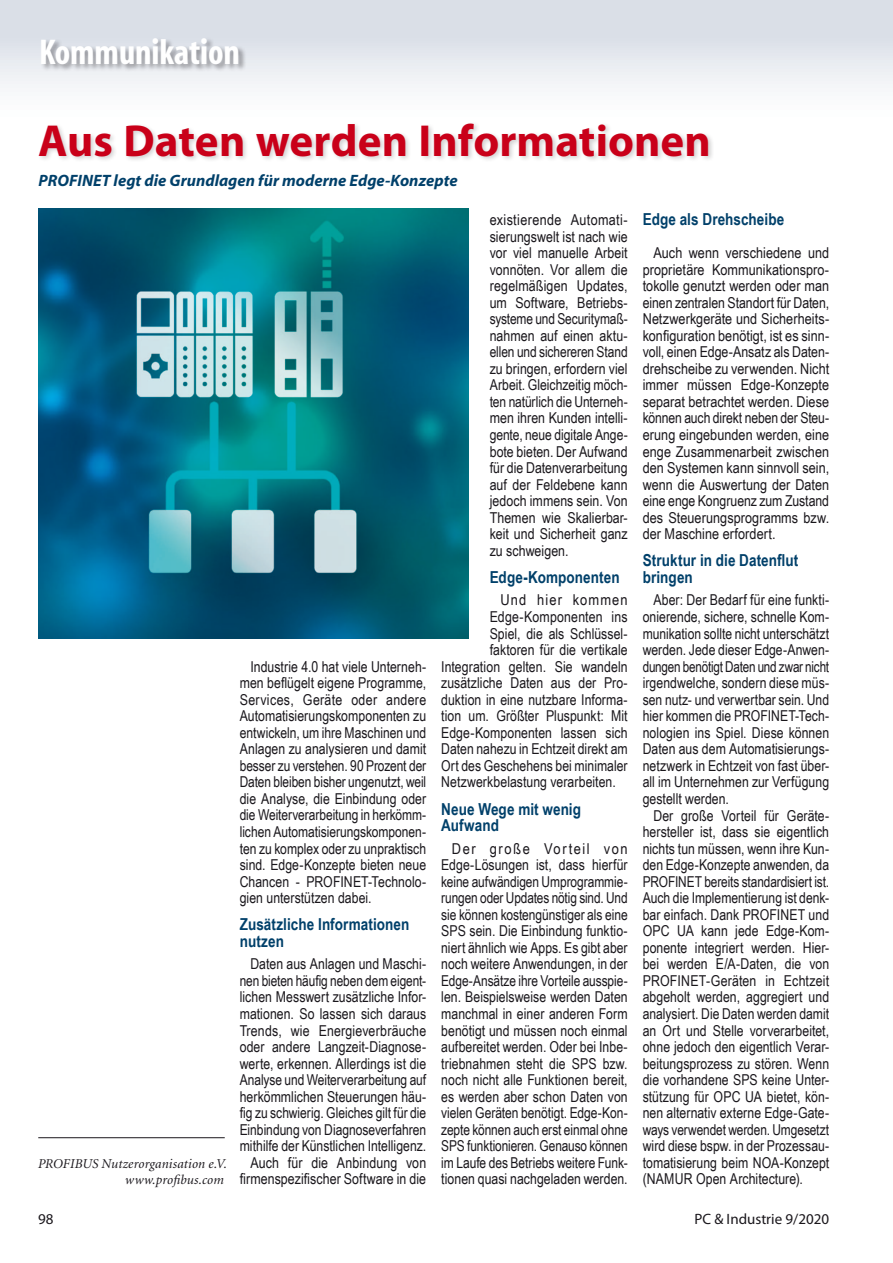
<style>
.page{position:relative;width:893px;height:1263px;background:#fff}
.page>*{position:absolute;margin:0;border:0;box-sizing:border-box;transform-origin:0 0}
.t1{font:700 45px "Myriad Pro";color:#c90019}
.t2{font:700 condensed 36px "Myriad";letter-spacing:-.005em;color:#fff}
.t3{font:700 16.5px/16.5px "Arial Narrow";letter-spacing:.005em;color:#00406a}
.t4{font:italic 700 16.5px "Myriad";letter-spacing:.005em;color:#00406a}
.t5{font:15px/16.5px "Arial Narrow";color:#1a171c;text-align:justify}
.t6{font:15px/16.5px "Arial Narrow";color:#1a171c;text-align:justify;scale:1.05 1}
.t7{font:15px "Myriad Pro";color:#1a171c}
.t8{font:15px "Arial Narrow";letter-spacing:.07em;color:#1a171c;scale:1.05 1}
.t9{font:italic 13.5px/16.5px "Minion";letter-spacing:.01em;color:#1a171c;text-align:right}
</style>
<div class="page">
<div style="left:0;top:0;width:893px;height:128px;background:linear-gradient(to bottom,#d2d8e2,#fff)"></div>
<svg style="left:892px;top:0;width:1px;height:128px"></svg>
<div style="left:41px;top:37px;width:206px;height:36px;background:#1a171c;opacity:.4"></div>
<div style="left:36px;top:121px;width:678px;height:42px;background:#1a171c;opacity:.2"></div>
<hr style="left:38px;top:1137px;width:187px;height:1px;background:#1a171c">
<img style="left:38px;top:208px;width:430px;height:431px">
<h2 class="t2" style="left:39px;top:34px;width:202px">Kommunikation</h2>
<h1 class="t1" style="left:38px;top:112px;width:674px">Aus Daten werden Informationen</h1>
<p class="t4" style="left:39px;top:172px;width:421px">PROFINET legt die Grundlagen für moderne Edge-Konzepte</p>
<p class="t9" style="left:38px;top:1156px;width:190px">PROFIBUS Nutzerorganisation e.V. www.profibus.com</p>
<p class="t5" style="left:240px;top:657px;width:188px;text-indent:11px">Industrie 4.0 hat viele Unterneh&shy;men beflügelt eigene Programme, Services, Geräte oder andere Automatisierungskomponenten zu entwickeln, um ihre Maschinen und Anlagen zu analysieren und damit besser zu verstehen. 90 Prozent der Daten bleiben bisher ungenutzt, weil die Analyse, die Einbindung oder die Weiterverarbeitung in herkömm&shy;lichen Automatisierungskomponen&shy;ten zu komplex oder zu unpraktisch sind. Edge-Konzepte bieten neue Chancen - PROFINET-Technolo&shy;gien unterstützen dabei.</p>
<p class="t3" style="left:240px;top:915px;width:171px">Zusätzliche Informationen nutzen</p>
<p class="t5" style="left:240px;top:955px;width:188px;text-align:right">Daten aus Anlagen und Maschi&shy;nen bieten häufig neben dem eigent&shy;lichen Messwert zusätzliche Infor&shy;mationen. So lassen sich daraus Trends, wie Energieverbräuche oder andere Langzeit-Diagnose&shy;werte, erkennen. Allerdings ist die Analyse und Weiterverarbeitung auf herkömmlichen Steuerungen häu&shy;fig zu schwierig. Gleiches gilt für die Einbindung von Diagnoseverfahren mithilfe der Künstlichen Intelligenz.<br>Auch für die Anbindung von firmenspezifischer Software in die</p>
<p class="t5" style="left:490px;top:211px;width:140px">existierende Automati&shy;sierungswelt ist nach wie vor viel manuelle Arbeit vonnöten. Vor allem die regelmäßigen Updates, um Software, Betriebs&shy;systeme und Securitymaß&shy;nahmen auf einen aktu&shy;ellen und sichereren Stand zu bringen, erfordern viel Arbeit. Gleichzeitig möch&shy;ten natürlich die Unterneh&shy;men ihren Kunden intelli&shy;gente, neue digitale Ange&shy;bote bieten. Der Aufwand für die Datenverarbeitung auf der Feldebene kann jedoch immens sein. Von Themen wie Skalierbar&shy;keit und Sicherheit ganz zu schweigen.</p>
<p class="t3" style="left:490px;top:568px;width:131px">Edge-Komponenten</p>
<p class="t8" style="left:500px;top:589px;width:123px">Und hier kommen</p>
<p class="t5" style="left:490px;top:608px;width:140px">Edge-Komponenten ins</p>
<p class="t5" style="left:490px;top:624px;width:139px">Spiel, die als Schlüssel-</p>
<p class="t5" style="left:490px;top:641px;width:139px">faktoren für die vertikale</p>
<p class="t5" style="left:441px;top:657px;width:188px">Integration gelten. Sie wandeln</p>
<p class="t5" style="left:441px;top:674px;width:188px">zusätzliche Daten aus der Pro-</p>
<p class="t5" style="left:441px;top:691px;width:188px">duktion in eine nutzbare Informa-</p>
<p class="t5" style="left:441px;top:707px;width:188px">tion um. Größter Pluspunkt: Mit</p>
<p class="t5" style="left:441px;top:724px;width:188px">Edge-Komponenten lassen sich</p>
<p class="t5" style="left:441px;top:740px;width:188px">Daten nahezu in Echtzeit direkt am</p>
<p class="t5" style="left:441px;top:757px;width:188px">Ort des -Geschehens bei minimaler</p>
<p class="t5" style="left:441px;top:773px;width:176px">Netzwerkbelastung verarbeiten.</p>
<p class="t3" style="left:441px;top:800px;width:141px">Neue Wege mit wenig<br>Aufwand</p>
<p class="t6" style="left:441px;top:839px;width:179px;text-indent:11px">Der große Vorteil von Edge-Lösungen ist, dass hierfür keine aufwändigen Umprogrammie&shy;rungen oder Updates nötig sind. Und sie können kostengünstiger als eine SPS sein. Die Einbindung funktio&shy;niert ähnlich wie Apps. Es gibt aber noch weitere Anwendungen, in der Edge-Ansätze ihre Vorteile ausspie&shy;len. Beispielsweise werden Daten manchmal in einer anderen Form benötigt und müssen noch einmal aufbereitet werden. Oder bei Inbe&shy;triebnahmen steht die SPS bzw. noch nicht alle Funktionen bereit, es werden aber schon Daten von vielen Geräten benötigt. Edge-Kon&shy;zepte können auch erst einmal ohne SPS funktionieren. Genauso können im Laufe des Betriebs weitere Funk&shy;tionen quasi nachgeladen werden.</p>
<p class="t3" style="left:643px;top:211px;width:143px">Edge als Drehscheibe</p>
<p class="t5" style="left:643px;top:244px;width:188px;text-indent:11px">Auch wenn verschiedene und proprietäre Kommunikationspro&shy;tokolle genutzt werden oder man einen zentralen Standort für Daten, Netzwerkgeräte und Sicherheits&shy;konfiguration benötigt, ist es sinn&shy;voll, einen Edge-Ansatz als Daten&shy;drehscheibe zu verwenden. Nicht immer müssen Edge-Konzepte separat betrachtet werden. Diese können auch direkt neben der Steu&shy;erung eingebunden werden, eine enge Zusammenarbeit zwischen den Systemen kann sinnvoll sein, wenn die Auswertung der Daten eine enge Kongruenz zum Zustand des Steuerungsprogramms bzw. der Maschine erfordert.</p>
<p class="t3" style="left:643px;top:551px;width:157px">Struktur in die Datenflut bringen</p>
<p class="t5" style="left:643px;top:591px;width:188px;text-indent:11px">Aber: Der Bedarf für eine funkti&shy;onierende, sichere, schnelle Kom&shy;munikation sollte nicht unterschätzt werden. Jede dieser Edge-Anwen&shy;dungen benötigt Daten und zwar nicht irgendwelche, sondern diese müs&shy;sen nutz- und verwertbar sein. Und hier kommen die PROFINET-Tech&shy;nologien ins Spiel. Diese können Daten aus dem Automatisierungs&shy;netzwerk in Echtzeit von fast über&shy;all im Unternehmen zur Verfügung gestellt werden.</p>
<p class="t5" style="left:643px;top:806px;width:188px;text-indent:11px">Der große Vorteil für Geräte&shy;hersteller ist, dass sie eigentlich nichts tun müssen, wenn ihre Kun&shy;den Edge-Konzepte anwenden, da PROFINET bereits standardisiert ist.<br>Auch die Implementierung ist denk&shy;bar einfach. Dank PROFINET und OPC UA kann jede Edge-Kom&shy;ponente integriert werden. Hier&shy;bei werden E/A-Daten, die von PROFINET-Geräten in Echtzeit abgeholt werden, aggregiert und analysiert. Die Daten werden damit an Ort und Stelle vorverarbeitet, ohne jedoch den eigentlich Verar&shy;beitungsprozess zu stören. Wenn die vorhandene SPS keine Unter&shy;stützung für OPC UA bietet, kön&shy;nen alternativ externe Edge-Gate&shy;ways verwendet werden. Umgesetzt wird diese bspw. in der Prozessau&shy;tomatisierung beim NOA-Konzept (NAMUR Open Architecture).</p>
<p class="t7" style="left:38px;top:1209px;width:17px">98</p>
<p class="t7" style="left:694px;top:1209px;width:136px">PC &amp; Industrie 9/2020</p>
</div>
